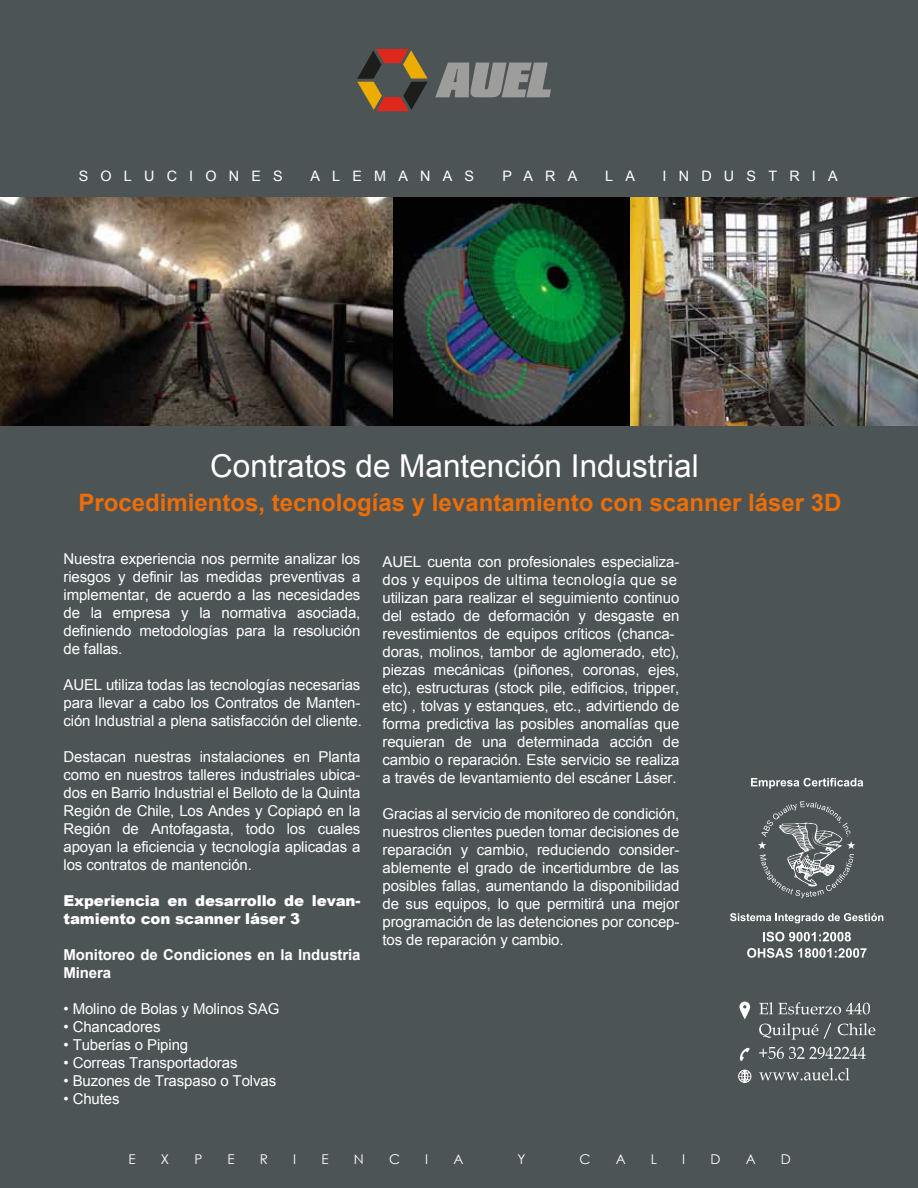
<style>
.page{position:relative;width:918px;height:1188px;background:#4d5456}
.page>*{position:absolute;margin:0;border:0;box-sizing:border-box;transform-origin:0 0}
.t1{font:31.5px "Arial";color:#fff}
.t2{font:700 24px "Arial";color:#ec6e05}
.t3{font:15px/18px "Arial";letter-spacing:-.01em;color:#fff;text-align:justify}
.t4{font:900 15px/18px "Arial";letter-spacing:-.01em;color:#fff}
.t5{font:700 15px/18px "Arial";letter-spacing:-.01em;color:#fff}
.t6{font:14.4px "Arial";letter-spacing:.85em;color:#fff}
.t7{font:13.5px "Century Gothic";color:#fff}
</style>
<div class="page">
<img style="left:0;top:197px;width:393px;height:228px">
<img style="left:393px;top:197px;width:525px;height:228px">
<svg style="left:759px;top:1047px;width:107px;height:12px"></svg>
<svg style="left:759px;top:1068px;width:90px;height:12px"></svg>
<svg style="left:740px;top:1048px;width:10px;height:13px"></svg>
<svg style="left:738px;top:1070px;width:14px;height:13px"></svg>
<svg style="left:739px;top:1002px;width:11px;height:17px"></svg>
<svg style="left:759px;top:1002px;width:111px;height:12px"></svg>
<svg style="left:759px;top:1023px;width:59px;height:17px"></svg>
<svg style="left:824px;top:1023px;width:7px;height:16px"></svg>
<svg style="left:838px;top:1023px;width:37px;height:12px"></svg>
<svg style="left:435px;top:63px;width:116px;height:34px"></svg>
<svg style="left:357px;top:49px;width:71px;height:62px"></svg>
<svg style="left:751px;top:778px;width:112px;height:11px"></svg>
<svg style="left:758px;top:801px;width:97px;height:97px"></svg>
<svg style="left:763px;top:932px;width:88px;height:9px"></svg>
<svg style="left:730px;top:913px;width:153px;height:10px"></svg>
<svg style="left:747px;top:948px;width:120px;height:10px"></svg>
<p class="t6" style="left:79px;top:167px;width:206px">SOLUCIONES</p>
<p class="t6" style="left:311px;top:167px;width:165px">ALEMANAS</p>
<p class="t6" style="left:503px;top:167px;width:76px">PARA</p>
<p class="t6" style="left:605px;top:167px;width:31px">L A</p>
<p class="t6" style="left:663px;top:167px;width:177px">INDUSTRIA</p>
<h1 class="t1" style="left:210px;top:445px;width:490px">Contratos de Mantención Industrial</h1>
<h2 class="t2" style="left:79px;top:487px;width:764px">Procedimientos, tecnologías y levantamiento con scanner láser 3D</h2>
<p class="t3" style="left:64px;top:550px;width:298px">Nuestra experiencia nos permite analizar los riesgos y definir las medidas preventivas a implementar, de acuerdo a las necesidades de la empresa y la normativa asociada, definiendo metodologías para la resolución de fallas.</p>
<p class="t3" style="left:64px;top:676px;width:300px">AUEL utiliza todas las tecnologías necesarias para llevar a cabo los Contratos de Manten&shy;ción Industrial a plena satisfacción del cliente.</p>
<p class="t3" style="left:64px;top:748px;width:298px">Destacan nuestras instalaciones en Planta como en nuestros talleres industriales ubica&shy;dos en Barrio Industrial el Belloto de la Quinta Región de Chile, Los Andes y Copiapó en la Región de Antofagasta, todo los cuales apoyan la eficiencia y tecnología aplicadas a los contratos de mantención.</p>
<p class="t4" style="left:64px;top:891px;width:298px">Experiencia en desarrollo de levan&shy;tamiento con scanner láser 3</p>
<p class="t5" style="left:64px;top:946px;width:299px">Monitoreo de Condiciones en la Industria<br>Minera</p>
<p class="t3" style="left:64px;top:1000px;width:217px">• Molino de Bolas y Molinos SAG</p>
<p class="t3" style="left:64px;top:1018px;width:99px">• Chancadores</p>
<p class="t3" style="left:64px;top:1036px;width:126px">• Tuberías o Piping</p>
<p class="t3" style="left:64px;top:1054px;width:176px">• Correas Transportadoras</p>
<p class="t3" style="left:64px;top:1072px;width:214px">• Buzones de Traspaso o Tolvas</p>
<p class="t3" style="left:64px;top:1090px;width:58px">• Chutes</p>
<p class="t3" style="left:383px;top:553px;width:298px;text-align:left">AUEL cuenta con profesionales especializa&shy;dos y equipos de ultima tecnología que se utilizan para realizar el seguimiento continuo del estado de deformación y desgaste en revestimientos de equipos críticos (chanca&shy;doras, molinos, tambor de aglomerado, etc), piezas mecánicas (piñones, coronas, ejes, etc), estructuras (stock pile, edificios, tripper, etc) , tolvas y estanques, etc., advirtiendo de forma predictiva las posibles anomalías que requieran de una determinada acción de cambio o reparación. Este servicio se realiza a través de levantamiento del escáner Láser.</p>
<p class="t3" style="left:383px;top:805px;width:298px">Gracias al servicio de monitoreo de condición, nuestros clientes pueden tomar decisiones de reparación y cambio, reduciendo consider&shy;ablemente el grado de incertidumbre de las posibles fallas, aumentando la disponibilidad de sus equipos, lo que permitirá una mejor programación de las detenciones por concep&shy;tos de reparación y cambio.</p>
<p class="t7" style="left:129px;top:1150px;width:9px">E</p>
<p class="t7" style="left:161px;top:1150px;width:10px">X</p>
<p class="t7" style="left:194px;top:1150px;width:9px">P</p>
<p class="t7" style="left:228px;top:1150px;width:9px">E</p>
<p class="t7" style="left:260px;top:1150px;width:10px">R</p>
<p class="t7" style="left:293px;top:1150px;width:5px">I</p>
<p class="t7" style="left:321px;top:1150px;width:9px">E</p>
<p class="t7" style="left:354px;top:1150px;width:11px">N</p>
<p class="t7" style="left:389px;top:1150px;width:12px">C</p>
<p class="t7" style="left:425px;top:1150px;width:5px">I</p>
<p class="t7" style="left:453px;top:1150px;width:11px">A</p>
<p class="t7" style="left:517px;top:1150px;width:9px">Y</p>
<p class="t7" style="left:580px;top:1150px;width:12px">C</p>
<p class="t7" style="left:616px;top:1150px;width:11px">A</p>
<p class="t7" style="left:651px;top:1150px;width:8px">L</p>
<p class="t7" style="left:682px;top:1150px;width:5px">I</p>
<p class="t7" style="left:710px;top:1150px;width:12px">D</p>
<p class="t7" style="left:746px;top:1150px;width:11px">A</p>
<p class="t7" style="left:781px;top:1150px;width:12px">D</p>
</div>
